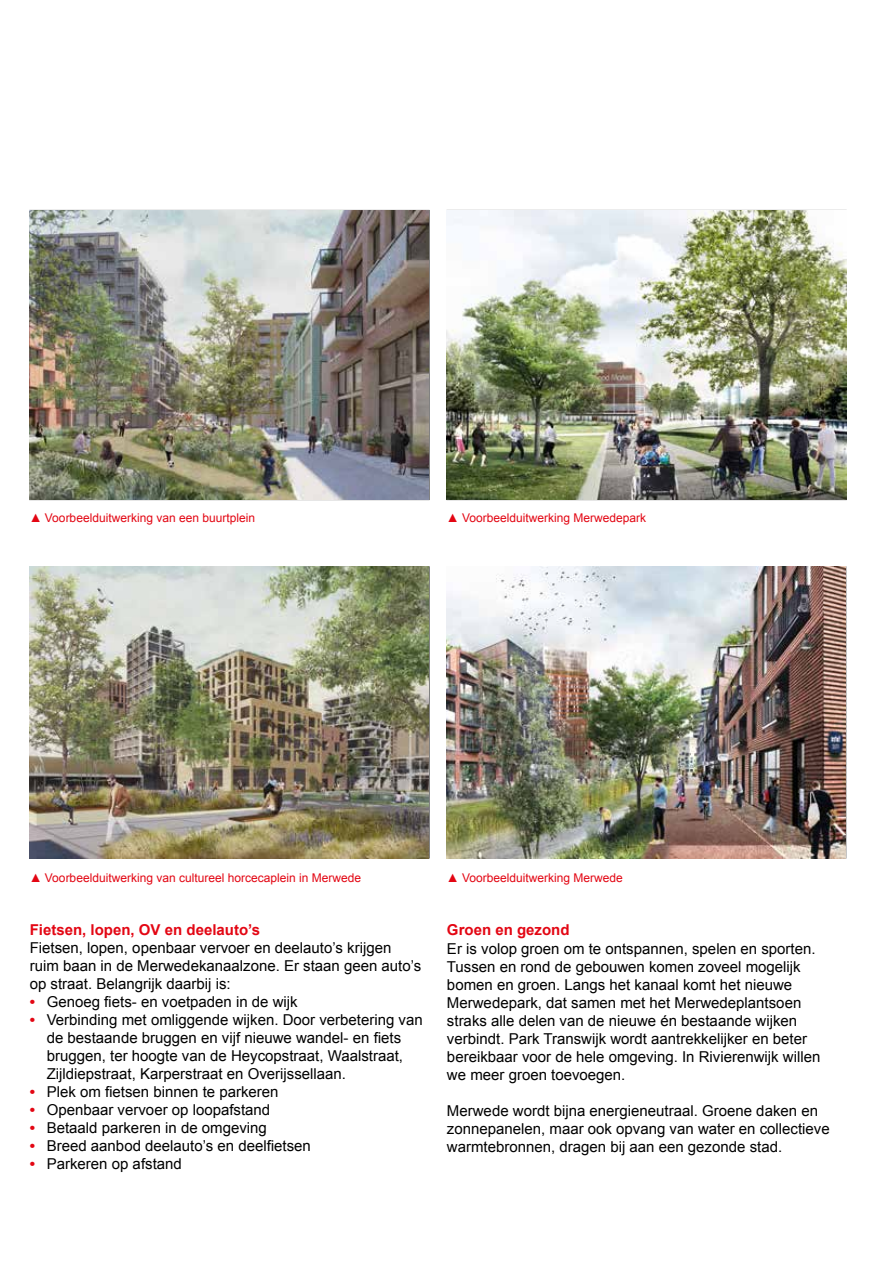
<style>
.page{position:relative;width:893px;height:1263px;background:#fff}
.page>*{position:absolute;margin:0;border:0;box-sizing:border-box;transform-origin:0 0}
.Bodytekst{font:15px/18px "Arial";color:#000}
.Alineakop_rood{font:700 15px "Arial";color:#e30613}
.Bijschrift{font:12px "Arial";color:#e30613}
.s1{font-weight:700;color:#e30613}
</style>
<div class="page">
<img style="left:30px;top:210px;width:399px;height:290px">
<img style="left:447px;top:210px;width:399px;height:290px">
<img style="left:30px;top:567px;width:399px;height:291px">
<img style="left:446px;top:567px;width:400px;height:291px">
<p class="Bijschrift" style="left:30px;top:510px;width:227px">▲ Voorbeelduitwerking van een buurtplein</p>
<p class="Bijschrift" style="left:447px;top:510px;width:201px">▲ Voorbeelduitwerking Merwedepark</p>
<p class="Bijschrift" style="left:30px;top:870px;width:333px">▲ Voorbeelduitwerking van cultureel horcecaplein in Merwede</p>
<p class="Bijschrift" style="left:447px;top:870px;width:177px">▲ Voorbeelduitwerking Merwede</p>
<p class="Alineakop_rood" style="left:30px;top:920px;width:232px">Fietsen, lopen, OV en deelauto’s</p>
<p class="Bodytekst" style="left:30px;top:939px;width:393px">Fietsen, lopen, openbaar vervoer en deelauto’s krijgen ruim baan in de Merwedekanaalzone. Er staan geen auto’s op straat. Belangrijk daarbij is:</p>
<p class="Bodytekst" style="left:30px;top:993px;width:269px"><span class="s1">•</span> Genoeg fiets- en voetpaden in de wijk</p>
<p class="Bodytekst" style="left:47px;top:1011px;width:377px;text-indent:-17px"><span class="s1">•</span> Verbinding met omliggende wijken. Door verbetering van de bestaande bruggen en vijf nieuwe wandel- en fiets bruggen, ter hoogte van de Heycopstraat, Waalstraat, Zijldiepstraat, Karperstraat en Overijssellaan.</p>
<p class="Bodytekst" style="left:30px;top:1083px;width:250px"><span class="s1">•</span> Plek om fietsen binnen te parkeren</p>
<p class="Bodytekst" style="left:30px;top:1101px;width:242px"><span class="s1">•</span> Openbaar vervoer op loopafstand</p>
<p class="Bodytekst" style="left:30px;top:1119px;width:239px"><span class="s1">•</span> Betaald parkeren in de omgeving</p>
<p class="Bodytekst" style="left:30px;top:1137px;width:283px"><span class="s1">•</span> Breed aanbod deelauto’s en deelfietsen</p>
<p class="Bodytekst" style="left:30px;top:1155px;width:154px"><span class="s1">•</span> Parkeren op afstand</p>
<p class="Alineakop_rood" style="left:447px;top:920px;width:124px">Groen en gezond</p>
<p class="Bodytekst" style="left:447px;top:940px;width:370px">Er is volop groen om te ontspannen, spelen en sporten.<br>Tussen en rond de gebouwen komen zoveel mogelijk</p>
<p class="Bodytekst" style="left:447px;top:976px;width:362px">bomen en groen. Langs het kanaal komt het nieuwe Merwedepark, dat samen met het Merwedeplantsoen straks alle delen van de nieuwe én bestaande wijken verbindt. Park Transwijk wordt aantrekkelijker en beter</p>
<p class="Bodytekst" style="left:447px;top:1048px;width:375px">bereikbaar voor de hele omgeving. In Rivierenwijk willen we meer groen toevoegen.</p>
<p class="Bodytekst" style="left:447px;top:1102px;width:384px">Merwede wordt bijna energieneutraal. Groene daken en zonnepanelen, maar ook opvang van water en collectieve warmtebronnen, dragen bij aan een gezonde stad.</p>
</div>
